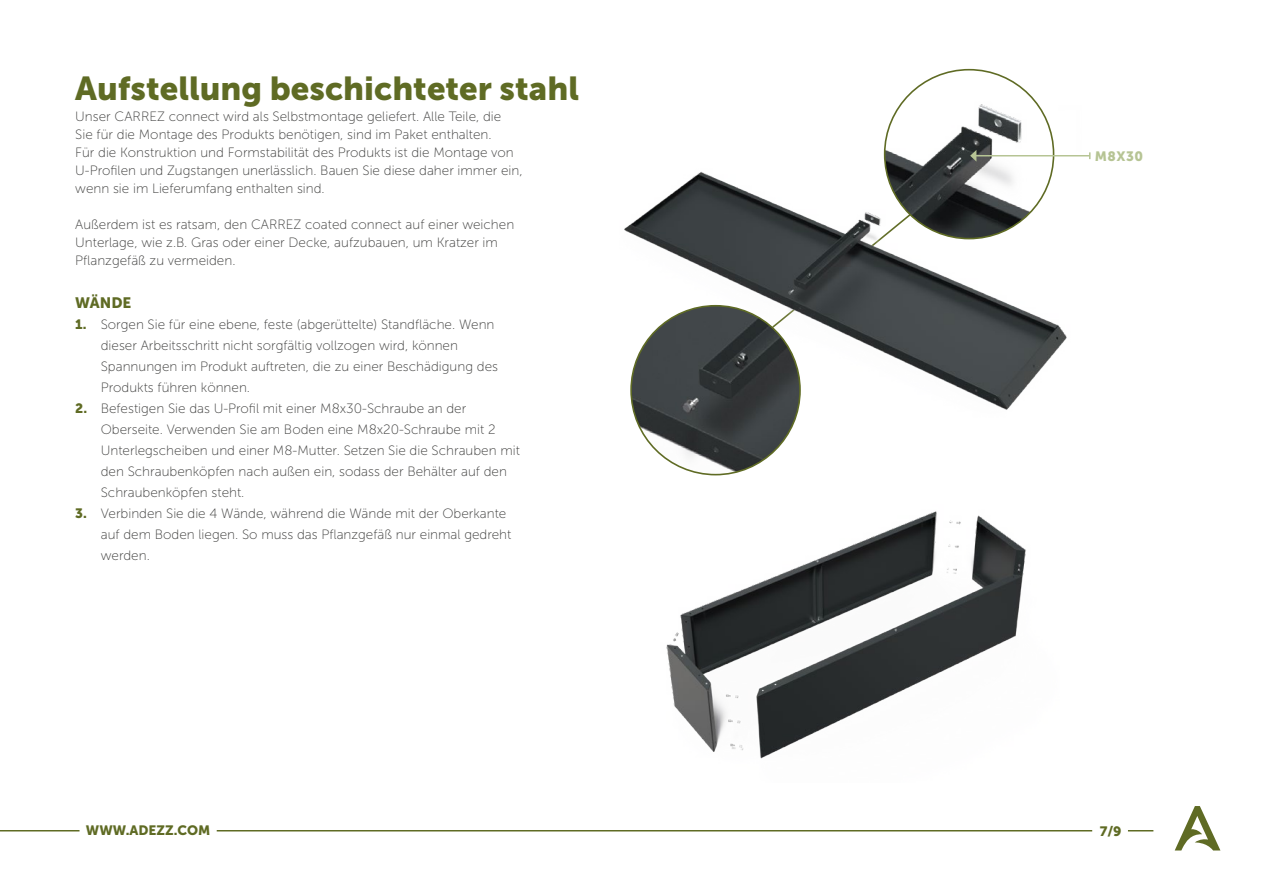
<style>
.page{position:relative;width:1263px;height:893px;background:#fff}
.page>*{position:absolute;margin:0;border:0;box-sizing:border-box;transform-origin:0 0}
.t1{font:33px "Museo Sans 900";color:#5f6b24}
.t2{font:15px "Museo Sans 900";color:#5f6b24}
.t3{font:13.5px/21px "Museo Sans 100";color:#3c3c3b}
.t4{font:13.5px "Museo Sans 900";color:#5f6b24}
.t5{font:13.5px "Museo Sans 900";letter-spacing:.04em;color:#b6c494}
.s1{font-family:"Museo Sans 900";color:#5f6b24}
</style>
<div class="page">
<svg style="left:1175px;top:806px;width:45px;height:44px"></svg>
<svg style="left:1128px;top:830px;width:25px;height:1px"></svg>
<hr style="left:0;top:830px;width:80px;height:1px;background:#5f6b24">
<hr style="left:217px;top:830px;width:875px;height:1px;background:#5f6b24">
<img style="left:624px;top:106px;width:457px;height:327px">
<img style="left:885px;top:70px;width:168px;height:169px;border-radius:84px">
<img style="left:631px;top:306px;width:169px;height:169px;border-radius:84px">
<img style="left:666px;top:511px;width:360px;height:248px">
<hr style="left:976px;top:155px;width:114px;height:1px;background:#b6c494">
<svg style="left:970px;top:150px;width:6px;height:12px"></svg>
<h1 class="t1" style="left:75px;top:70px;width:505px">Aufstellung beschichteter stahl</h1>
<p class="t3" style="left:75px;top:107px;width:449px;line-height:18px">Unser CARREZ connect wird als Selbstmontage geliefert. Alle Teile, die<br>Sie für die Montage des Produkts benötigen, sind im Paket enthalten.<br>Für die Konstruktion und Formstabilität des Produkts ist die Montage von U-Profilen und Zugstangen unerlässlich. Bauen Sie diese daher immer ein, wenn sie im Lieferumfang enthalten sind.</p>
<p class="t3" style="left:75px;top:215px;width:440px;line-height:18px">Außerdem ist es ratsam, den CARREZ coated connect auf einer weichen<br>Unterlage, wie z.B. Gras oder einer Decke, aufzubauen, um Kratzer im<br>Pflanzgefäß zu vermeiden.</p>
<p class="t2" style="left:75px;top:294px;width:58px">WÄNDE</p>
<p class="t3" style="left:101px;top:314px;width:399px;text-indent:-26px"><span class="s1">1.</span> Sorgen Sie für eine ebene, feste (abgerüttelte) Standfläche. Wenn dieser Arbeitsschritt nicht sorgfältig vollzogen wird, können Spannungen im Produkt auftreten, die zu einer Beschädigung des Produkts führen können.</p>
<p class="t3" style="left:101px;top:398px;width:421px;text-indent:-26px"><span class="s1">2.</span> Befestigen Sie das U-Profil mit einer M8x30-Schraube an der Oberseite. Verwenden Sie am Boden eine M8x20-Schraube mit 2<br>Unterlegscheiben und einer M8-Mutter. Setzen Sie die Schrauben mit den Schraubenköpfen nach außen ein, sodass der Behälter auf den Schraubenköpfen steht.</p>
<p class="t3" style="left:101px;top:503px;width:412px;text-indent:-26px"><span class="s1">3.</span> Verbinden Sie die 4 Wände, während die Wände mit der Oberkante auf dem Boden liegen. So muss das Pflanzgefäß nur einmal gedreht werden.</p>
<p class="t5" style="left:1095px;top:148px;width:50px">M8X30</p>
<p class="t4" style="left:86px;top:823px;width:126px">WWW.ADEZZ.COM</p>
<p class="t4" style="left:1100px;top:823px;width:23px">7/9</p>
</div>
